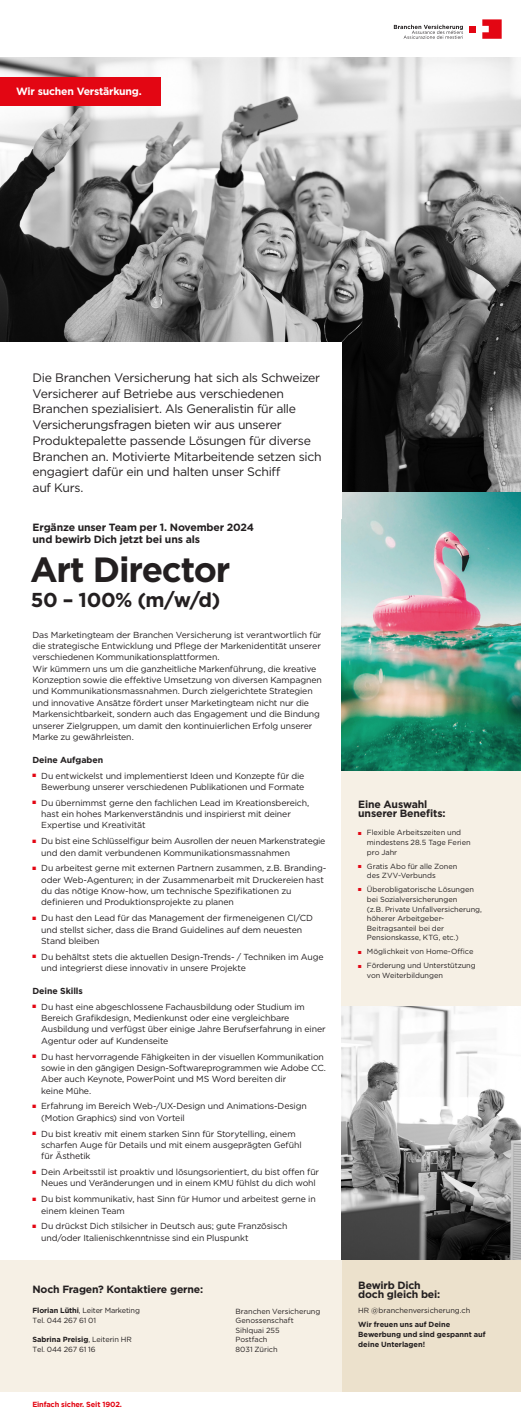
<style>
.page{position:relative;width:521px;height:1419px;background:#fff}
.page>*{position:absolute;margin:0;border:0;box-sizing:border-box;transform-origin:0 0}
.t1{font:700 35px "Gotham";letter-spacing:-.035em;color:#231f20}
.t2{font:700 20.12px "Gotham";color:#231f20}
.t3{font:12.25px/15.8px "Gotham";letter-spacing:-.025em;color:#231f20}
.t4{font:700 10.5px/9.2px "Gotham";letter-spacing:-.015em;color:#231f20}
.t5{font:700 10.5px "Gotham";letter-spacing:-.02em;color:#fff}
.t6{font:8.75px/11.4px "Gotham";letter-spacing:-.015em;color:#231f20}
.t7{font:700 8.75px "Gotham";letter-spacing:-.01em;color:#231f20}
.t8{font:7.44px/9.6px "Gotham";letter-spacing:-.005em;color:#231f20}
.t9{font:700 7.44px/9.6px "Gotham";color:#231f20}
.t10{font:7.44px/9.7px "Gotham";letter-spacing:-.03em;color:#231f20}
.t11{font:700 7.44px "Gotham";letter-spacing:-.02em;color:#e30613}
.s1{color:#e30613}
.s2{font-weight:700}
</style>
<div class="page">
<div style="left:342px;top:770px;width:179px;height:294px;background:#f6f0e5"></div>
<div style="left:342px;top:1259px;width:179px;height:132px;background:#ece1cc"></div>
<div style="left:0;top:1259px;width:342px;height:132px;background:#f6f0e5"></div>
<img style="left:0;top:58px;width:521px;height:434px">
<img style="left:342px;top:492px;width:179px;height:279px">
<img style="left:342px;top:1006px;width:179px;height:253px">
<div style="left:0;top:342px;width:342px;height:176px;background:#fff"></div>
<div style="left:0;top:77px;width:161px;height:29px;background:#e30613"></div>
<div style="left:469px;top:26px;width:7px;height:6px;background:#e30613"></div>
<svg style="left:394px;top:25px;width:69px;height:14px"></svg>
<svg style="left:482px;top:19px;width:20px;height:20px"></svg>
<p class="t5" style="left:16px;top:84px;width:127px">Wir suchen Verstärkung.</p>
<p class="t3" style="left:33px;top:369px;width:290px">Die Branchen Versicherung hat sich als Schweizer Versicherer auf Betriebe aus verschiedenen Branchen spezialisiert. Als Generalistin für alle Versicherungsfragen bieten wir aus unserer Produktepalette passende Lösungen für diverse Branchen an. Motivierte Mitarbeitende setzen sich engagiert dafür ein und halten unser Schiff</p>
<p class="t3" style="left:33px;top:480px;width:52px">auf Kurs.</p>
<p class="t4" style="left:33px;top:521px;width:223px;line-height:11.6px">Ergänze unser Team per 1. November 2024 und bewirb Dich jetzt bei uns als</p>
<p class="t1" style="left:30px;top:546px;width:202px">Art Director</p>
<p class="t2" style="left:31px;top:586px;width:191px">50 – 100% (m/w/d)</p>
<p class="t6" style="left:33px;top:628px;width:290px;text-align:justify">Das Marketingteam der Branchen Versicherung ist verantwortlich für die strategische Entwicklung und Pflege der Markenidentität unserer verschiedenen Kommunikationsplattformen.</p>
<p class="t6" style="left:33px;top:662px;width:291px">Wir kümmern uns um die ganzheitliche Markenführung, die kreative Konzeption sowie die effektive Umsetzung von diversen Kampagnen und Kommunikationsmassnahmen. Durch zielgerichtete Strategien und innovative Ansätze fördert unser Marketingteam nicht nur die Markensichtbarkeit, sondern auch das Engagement und die Bindung unserer Zielgruppen, um damit den kontinuierlichen Erfolg unserer Marke zu gewährleisten.</p>
<p class="t7" style="left:33px;top:754px;width:72px">Deine Aufgaben</p>
<p class="t6" style="left:33px;top:769px;width:273px;text-align:right"><span class="s1">■</span> Du entwickelst und implementierst Ideen und Konzepte für die<br>Bewerbung unserer verschiedenen Publikationen und Formate</p>
<p class="t6" style="left:41px;top:796px;width:270px;text-indent:-9px"><span class="s1">■</span> Du übernimmst gerne den fachlichen Lead im Kreationsbereich, hast ein hohes Markenverständnis und inspirierst mit deiner<br>Expertise und Kreativität</p>
<p class="t6" style="left:41px;top:835px;width:286px;text-indent:-9px"><span class="s1">■</span> Du bist eine Schlüsselfigur beim Ausrollen der neuen Markenstrategie und den damit verbundenen Kommunikationsmassnahmen</p>
<p class="t6" style="left:41px;top:862px;width:287px;text-indent:-9px"><span class="s1">■</span> Du arbeitest gerne mit externen Partnern zusammen, z.B. Branding&shy;oder Web-Agenturen; in der Zusammenarbeit mit Druckereien hast du das nötige Know-how, um technische Spezifikationen zu definieren und Produktionsprojekte zu planen</p>
<p class="t6" style="left:41px;top:912px;width:273px;text-indent:-9px"><span class="s1">■</span> Du hast den Lead für das Management der firmeneigenen CI/CD und stellst sicher, dass die Brand Guidelines auf dem neuesten<br>Stand bleiben</p>
<p class="t6" style="left:41px;top:950px;width:284px;text-indent:-9px"><span class="s1">■</span> Du behältst stets die aktuellen Design-Trends- / Techniken im Auge und integrierst diese innovativ in unsere Projekte</p>
<p class="t7" style="left:33px;top:985px;width:52px">Deine Skills</p>
<p class="t6" style="left:41px;top:1000px;width:286px;text-indent:-9px"><span class="s1">■</span> Du hast eine abgeschlossene Fachausbildung oder Studium im Bereich Grafikdesign, Medienkunst oder eine vergleichbare Ausbildung und verfügst über einige Jahre Berufserfahrung in einer Agentur oder auf Kundenseite</p>
<p class="t6" style="left:41px;top:1050px;width:286px;text-indent:-9px"><span class="s1">■</span> Du hast hervorragende Fähigkeiten in der visuellen Kommunikation sowie in den gängigen Design-Softwareprogrammen wie Adobe CC.<br>Aber auch Keynote, PowerPoint und MS Word bereiten dir<br>keine Mühe.</p>
<p class="t6" style="left:41px;top:1100px;width:267px;text-indent:-9px"><span class="s1">■</span> Erfahrung im Bereich Web-/UX-Design und Animations-Design (Motion Graphics) sind von Vorteil</p>
<p class="t6" style="left:41px;top:1127px;width:262px;text-indent:-9px"><span class="s1">■</span> Du bist kreativ mit einem starken Sinn für Storytelling, einem scharfen Auge für Details und mit einem ausgeprägten Gefühl für Ästhetik</p>
<p class="t6" style="left:41px;top:1166px;width:279px;text-indent:-9px"><span class="s1">■</span> Dein Arbeitsstil ist proaktiv und lösungsorientiert, du bist offen für<br>Neues und Veränderungen und in einem KMU fühlst du dich wohl</p>
<p class="t6" style="left:41px;top:1193px;width:276px;text-indent:-9px"><span class="s1">■</span> Du bist kommunikativ, hast Sinn für Humor und arbeitest gerne in einem kleinen Team</p>
<p class="t6" style="left:41px;top:1220px;width:248px;text-indent:-9px"><span class="s1">■</span> Du drückst Dich stilsicher in Deutsch aus; gute Französisch und/oder Italienischkenntnisse sind ein Pluspunkt</p>
<p class="t4" style="left:32px;top:1284px;width:172px">Noch Fragen? Kontaktiere gerne:</p>
<p class="t10" style="left:32px;top:1305px;width:109px"><span class="s2">Florian Lüthi</span>, Leiter Marketing<br>Tel. 044 267 61 01</p>
<p class="t8" style="left:32px;top:1334px;width:101px"><span class="s2">Sabrina Preisig</span>, Leiterin HR<br>Tel. 044 267 61 16</p>
<p class="t11" style="left:32px;top:1399px;width:91px">Einfach sicher. Seit 1902.</p>
<p class="t8" style="left:235px;top:1305px;width:86px">Branchen Versicherung<br>Genossenschaft</p>
<p class="t8" style="left:235px;top:1325px;width:46px">Sihlquai 255<br>Postfach<br>8031 Zürich</p>
<p class="t4" style="left:358px;top:799px;width:89px">Eine Auswahl unserer Benefits:</p>
<p class="t8" style="left:367px;top:827px;width:105px;text-indent:-9px"><span class="s1">■</span> Flexible Arbeitszeiten und mindestens 28.5 Tage Ferien</p>
<p class="t8" style="left:367px;top:847px;width:32px">pro Jahr</p>
<p class="t8" style="left:367px;top:861px;width:92px;text-indent:-9px"><span class="s1">■</span> Gratis Abo für alle Zonen des ZVV-Verbunds</p>
<p class="t8" style="left:367px;top:884px;width:109px;text-indent:-9px"><span class="s1">■</span> Überobligatorische Lösungen bei Sozialversicherungen</p>
<p class="t8" style="left:367px;top:903px;width:117px">(z.B. Private Unfallversicherung, höherer Arbeitgeber-<br>Beitragsanteil bei der<br>Pensionskasse, KTG, etc.)</p>
<p class="t8" style="left:358px;top:946px;width:117px"><span class="s1">■</span> Möglichkeit von Home-Office</p>
<p class="t8" style="left:367px;top:960px;width:110px;text-indent:-9px"><span class="s1">■</span> Förderung und Unterstützung von Weiterbildungen</p>
<p class="t4" style="left:358px;top:1280px;width:84px">Bewirb Dich doch gleich bei:</p>
<p class="t8" style="left:358px;top:1305px;width:114px">HR @branchenversicherung.ch</p>
<p class="t9" style="left:358px;top:1319px;width:129px">Wir freuen uns auf Deine<br>Bewerbung und sind gespannt auf deine Unterlagen!</p>
</div>
